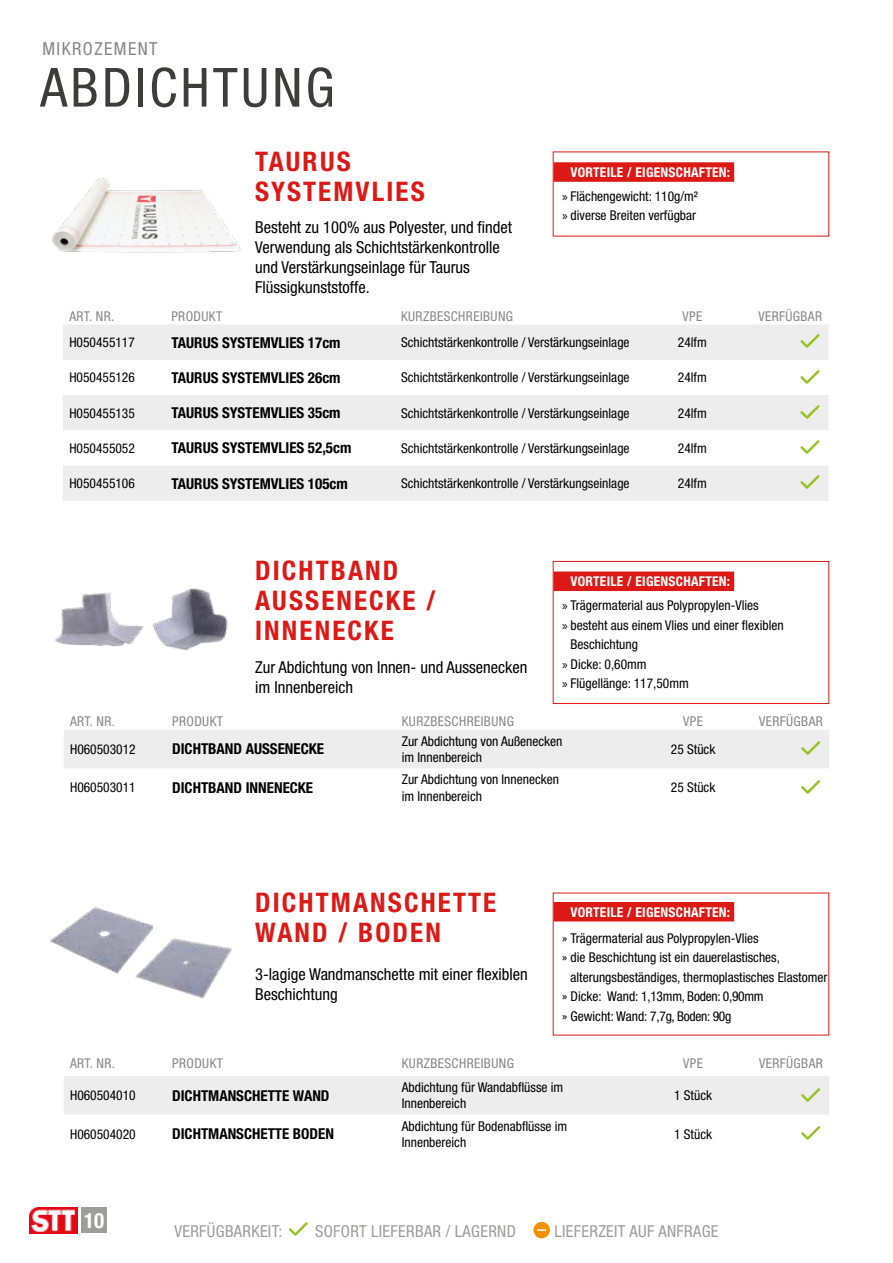
<style>
.page{position:relative;width:893px;height:1263px;background:#fff}
.page>*{position:absolute;margin:0;border:0;box-sizing:border-box;transform-origin:0 0}
.t1{font:condensed 54px "Helvetica Neue LT Pro";letter-spacing:.06em;color:#3c3c3b}
.t2{font:700 condensed 27px/30px "Helvetica Neue LT Pro";letter-spacing:.08em;color:#dc1915}
.t3{font:700 condensed 21px "Helvetica Neue LT Pro";color:#fff}
.t4{font:condensed 18px "Helvetica Neue LT Pro";letter-spacing:.08em;color:#878787}
.t5{font:condensed 16.5px/19.8px "Helvetica Neue LT Pro";color:#000}
.t6{font:condensed 16.5px "Helvetica Neue LT Pro";letter-spacing:.02em;color:#9d9d9c}
.t7{font:700 condensed 15px "Helvetica Neue LT Pro";color:#000}
.t8{font:condensed 13.5px/16.2px "Helvetica Neue LT Pro";color:#000}
.t9{font:condensed 13.5px "Helvetica Neue LT Pro";letter-spacing:.03em;color:#878787}
.t10{font:700 condensed 13.5px/23.7px "Helvetica Neue LT Pro";letter-spacing:.02em;color:#fff}
.t11{font:condensed 13.5px "Helvetica Neue LT Pro";letter-spacing:-.02em;color:#000}
.s1{font-family:"Myriad Pro";font-weight:400;font-stretch:normal;color:#000}
.s2{font-weight:400;color:#000}
.s3{font-family:"Myriad Pro";font-stretch:normal}
.s4{font-weight:700;color:#fff}
</style>
<div class="page">
<img style="left:52px;top:178px;width:189px;height:75px">
<div style="left:554px;top:162px;width:180px;height:20px;background:#dc1915"></div>
<img style="left:55px;top:592px;width:88px;height:55px">
<img style="left:143px;top:588px;width:85px;height:63px">
<div style="left:554px;top:571px;width:180px;height:20px;background:#dc1915"></div>
<div style="left:553px;top:561px;width:276px;height:143px;border:1px solid #dc1915"></div>
<div style="left:554px;top:902px;width:180px;height:19px;background:#dc1915"></div>
<img style="left:50px;top:906px;width:76px;height:68px">
<img style="left:126px;top:916px;width:106px;height:83px">
<svg style="left:63px;top:325px;width:765px;height:176px;fill:#ededed"></svg>
<img style="left:30px;top:1208px;width:48px;height:25px">
<div style="left:82px;top:1208px;width:25px;height:25px;background:#9d9d9c"></div>
<div style="left:533px;top:1222px;width:17px;height:16px;background:#f29100;border-radius:50%"></div>
<svg style="left:537px;top:1229px;width:9px;height:2px"></svg>
<div style="left:64px;top:730px;width:765px;height:38px;background:#ededed"></div>
<div style="left:64px;top:1076px;width:765px;height:38px;background:#ededed"></div>
<svg style="left:801px;top:335px;width:19px;height:13px"></svg>
<svg style="left:801px;top:370px;width:19px;height:13px"></svg>
<svg style="left:801px;top:405px;width:19px;height:14px"></svg>
<svg style="left:801px;top:440px;width:19px;height:14px"></svg>
<svg style="left:801px;top:476px;width:19px;height:13px"></svg>
<h3 class="t4" style="left:43px;top:39px;width:117px">MIKROZEMENT</h3>
<h1 class="t1" style="left:40px;top:56px;width:296px">ABDICHTUNG</h1>
<h2 class="t2" style="left:255px;top:146px;width:171px">TAURUS<br>SYSTEMVLIES</h2>
<p class="t5" style="left:255px;top:217px;width:259px">Besteht zu 100% aus Polyester, und findet Verwendung als Schichtstärkenkontrolle und Verstärkungseinlage für Taurus Flüssigkunststoffe.</p>
<p class="t10" style="left:562px;top:160px;width:170px;text-indent:9px">VORTEILE / EIGENSCHAFTEN: <span class="s1">»</span> <span class="s2">Flächengewicht: 110g/m²</span></p>
<p class="t8" style="left:562px;top:207px;width:136px"><span class="s3">»</span> diverse Breiten verfügbar</p>
<p class="t9" style="left:69px;top:308px;width:47px">ART. NR.</p>
<p class="t9" style="left:171px;top:308px;width:52px">PRODUKT</p>
<p class="t9" style="left:401px;top:308px;width:114px">KURZBESCHREIBUNG</p>
<p class="t9" style="left:682px;top:308px;width:21px">VPE</p>
<p class="t9" style="left:758px;top:308px;width:65px">VERFÜGBAR</p>
<p class="t8" style="left:69px;top:334px;width:67px">H050455117</p>
<p class="t7" style="left:171px;top:333px;width:171px">TAURUS SYSTEMVLIES 17cm</p>
<p class="t8" style="left:401px;top:334px;width:230px">Schichtstärkenkontrolle / Verstärkungseinlage</p>
<p class="t8" style="left:678px;top:334px;width:30px">24lfm</p>
<p class="t8" style="left:69px;top:369px;width:67px">H050455126</p>
<p class="t7" style="left:171px;top:368px;width:171px">TAURUS SYSTEMVLIES 26cm</p>
<p class="t8" style="left:401px;top:369px;width:230px">Schichtstärkenkontrolle / Verstärkungseinlage</p>
<p class="t8" style="left:678px;top:369px;width:30px">24lfm</p>
<p class="t8" style="left:69px;top:405px;width:67px">H050455135</p>
<p class="t7" style="left:171px;top:404px;width:171px">TAURUS SYSTEMVLIES 35cm</p>
<p class="t8" style="left:401px;top:405px;width:230px">Schichtstärkenkontrolle / Verstärkungseinlage</p>
<p class="t8" style="left:678px;top:405px;width:30px">24lfm</p>
<p class="t8" style="left:69px;top:440px;width:67px">H050455052</p>
<p class="t7" style="left:171px;top:439px;width:182px">TAURUS SYSTEMVLIES 52,5cm</p>
<p class="t8" style="left:401px;top:440px;width:230px">Schichtstärkenkontrolle / Verstärkungseinlage</p>
<p class="t8" style="left:678px;top:440px;width:30px">24lfm</p>
<p class="t8" style="left:69px;top:475px;width:67px">H050455106</p>
<p class="t7" style="left:171px;top:474px;width:178px">TAURUS SYSTEMVLIES 105cm</p>
<p class="t8" style="left:401px;top:475px;width:230px">Schichtstärkenkontrolle / Verstärkungseinlage</p>
<p class="t8" style="left:678px;top:475px;width:30px">24lfm</p>
<h2 class="t2" style="left:255px;top:555px;width:182px">DICHTBAND<br>AUSSENECKE /<br>INNENECKE</h2>
<p class="t5" style="left:255px;top:657px;width:274px">Zur Abdichtung von Innen- und Aussenecken im Innenbereich</p>
<p class="t8" style="left:562px;top:570px;width:198px;line-height:23.7px;text-indent:9px"><span class="s4">VORTEILE / EIGENSCHAFTEN:<br></span><span class="s3">»</span> Trägermaterial aus Polypropylen-Vlies</p>
<p class="t8" style="left:562px;top:617px;width:223px"><span class="s3">»</span> besteht aus einem Vlies und einer flexiblen</p>
<p class="t8" style="left:571px;top:636px;width:69px">Beschichtung</p>
<p class="t8" style="left:562px;top:656px;width:86px"><span class="s3">»</span> Dicke: 0,60mm</p>
<p class="t8" style="left:562px;top:675px;width:128px"><span class="s3">»</span> Flügellänge: 117,50mm</p>
<p class="t9" style="left:70px;top:713px;width:47px">ART. NR.</p>
<p class="t9" style="left:172px;top:713px;width:52px">PRODUKT</p>
<p class="t9" style="left:402px;top:713px;width:114px">KURZBESCHREIBUNG</p>
<p class="t9" style="left:683px;top:713px;width:21px">VPE</p>
<p class="t9" style="left:759px;top:713px;width:65px">VERFÜGBAR</p>
<p class="t8" style="left:70px;top:741px;width:67px">H060503012</p>
<p class="t7" style="left:172px;top:740px;width:153px">DICHTBAND AUSSENECKE</p>
<p class="t8" style="left:402px;top:733px;width:162px">Zur Abdichtung von Außenecken im Innenbereich</p>
<p class="t8" style="left:671px;top:741px;width:46px">25 Stück</p>
<p class="t8" style="left:70px;top:779px;width:67px">H060503011</p>
<p class="t7" style="left:172px;top:778px;width:143px">DICHTBAND INNENECKE</p>
<p class="t8" style="left:402px;top:771px;width:159px">Zur Abdichtung von Innenecken im Innenbereich</p>
<p class="t8" style="left:671px;top:779px;width:46px">25 Stück</p>
<h2 class="t2" style="left:255px;top:887px;width:243px">DICHTMANSCHETTE<br>WAND / BODEN</h2>
<p class="t5" style="left:255px;top:964px;width:274px">3-lagige Wandmanschette mit einer flexiblen<br>Beschichtung</p>
<p class="t10" style="left:571px;top:900px;width:161px">VORTEILE / EIGENSCHAFTEN:</p>
<p class="t8" style="left:562px;top:930px;width:198px">» Trägermaterial aus Polypropylen-Vlies</p>
<p class="t8" style="left:562px;top:949px;width:219px">» die Beschichtung ist ein dauerelastisches,</p>
<p class="t8" style="left:571px;top:969px;width:258px">alterungsbeständiges, thermoplastisches Elastomer</p>
<p class="t11" style="left:562px;top:989px;width:203px">» Dicke: Wand: 1,13mm, Boden: 0,90mm</p>
<p class="t8" style="left:562px;top:1008px;width:171px">» Gewicht: Wand: 7,7g, Boden: 90g</p>
<p class="t9" style="left:70px;top:1056px;width:47px">ART. NR.</p>
<p class="t9" style="left:172px;top:1056px;width:52px">PRODUKT</p>
<p class="t9" style="left:402px;top:1056px;width:114px">KURZBESCHREIBUNG</p>
<p class="t9" style="left:683px;top:1056px;width:21px">VPE</p>
<p class="t9" style="left:759px;top:1056px;width:65px">VERFÜGBAR</p>
<p class="t8" style="left:70px;top:1087px;width:67px">H060504010</p>
<p class="t7" style="left:172px;top:1086px;width:159px">DICHTMANSCHETTE WAND</p>
<p class="t8" style="left:402px;top:1079px;width:163px">Abdichtung für Wandabflüsse im<br>Innenbereich</p>
<p class="t8" style="left:674px;top:1087px;width:39px">1 Stück</p>
<p class="t8" style="left:70px;top:1126px;width:67px">H060504020</p>
<p class="t7" style="left:172px;top:1125px;width:163px">DICHTMANSCHETTE BODEN</p>
<p class="t8" style="left:402px;top:1117px;width:167px">Abdichtung für Bodenabflüsse im<br>Innenbereich</p>
<p class="t8" style="left:674px;top:1126px;width:39px">1 Stück</p>
<h3 class="t3" style="left:84px;top:1208px;width:22px">10</h3>
<p class="t6" style="left:174px;top:1221px;width:109px">VERFÜGBARKEIT:</p>
<p class="t6" style="left:315px;top:1221px;width:202px">SOFORT LIEFERBAR / LAGERND</p>
<p class="t6" style="left:554px;top:1221px;width:165px">LIEFERZEIT AUF ANFRAGE</p>
</div>
